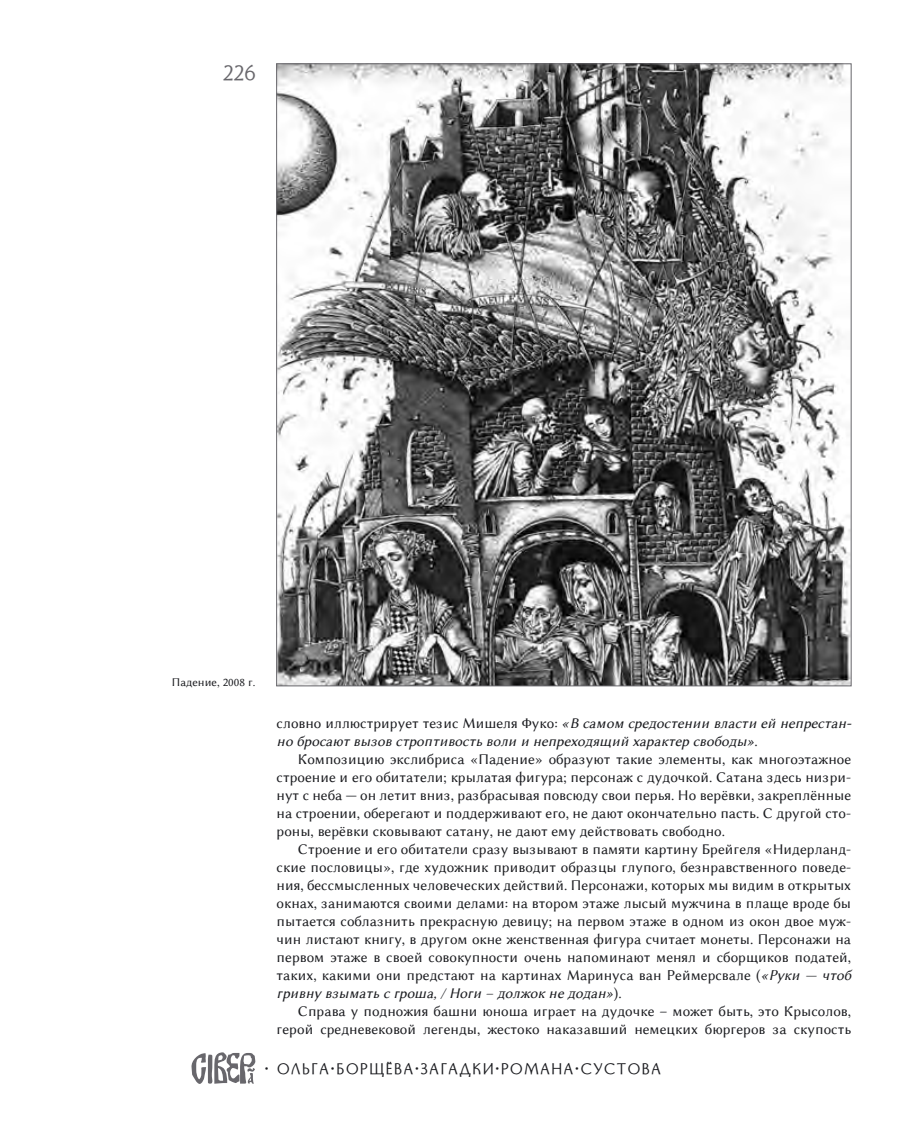
<style>
.page{position:relative;width:915px;height:1127px;background:#fff}
.page>*{position:absolute;margin:0;border:0;box-sizing:border-box;transform-origin:0 0}
.t1{font:21px "Statut";color:#68676c}
.TEXT{font:15px/18px "Lin Biolinum";color:#1b1c20;text-align:justify}
.TEXT-2{font:15px/18px "Lin Biolinum I";color:#1b1c20}
.t2{font:15px "Statut";letter-spacing:.15em;color:#1b1c20}
._03_Pictures_podp{font:12px "Lin Biolinum";color:#1b1c20}
.s1{font-family:"Lin Biolinum"}
.s2{font-family:"Lin Biolinum I"}
</style>
<div class="page">
<svg style="left:191px;top:1052px;width:64px;height:32px"></svg>
<img style="left:278px;top:65px;width:571px;height:619px">
<h1 class="t1" style="left:223px;top:60px;width:33px">226</h1>
<p class="_03_Pictures_podp" style="left:172px;top:675px;width:85px">Падение, 2008 г.</p>
<p class="TEXT-2" style="left:276px;top:714px;width:576px"><span class="s1">словно иллюстрирует тезис Мишеля Фуко:</span> «В самом средостении власти ей непрестан&shy;но бросают вызов строптивость воли и непреходящий характер свободы»<span class="s1">.</span></p>
<p class="TEXT" style="left:276px;top:750px;width:576px;text-indent:21px">Композицию экcлибриса «Падение» образуют такие элементы, как многоэтажное строение и его обитатели; крылатая фигура; персонаж с дудочкой. Сатана здесь низри&shy;нут с неба — он летит вниз, разбрасывая повсюду свои перья. Но верёвки, закреплённые на строении, оберегают и поддерживают его, не дают окончательно пасть. С другой сто&shy;роны, верёвки сковывают сатану, не дают ему действовать свободно.</p>
<p class="TEXT" style="left:276px;top:840px;width:576px;text-indent:21px">Строение и его обитатели сразу вызывают в памяти картину Брейгеля «Нидерланд&shy;ские пословицы», где художник приводит образцы глупого, безнравственного поведе&shy;ния, бессмысленных человеческих действий. Персонажи, которых мы видим в открытых окнах, занимаются своими делами: на втором этаже лысый мужчина в плаще вроде бы пытается соблазнить прекрасную девицу; на первом этаже в одном из окон двое муж&shy;чин листают книгу, в другом окне женственная фигура считает монеты. Персонажи на первом этаже в своей совокупности очень напоминают менял и сборщиков податей, таких, какими они предстают на картинах Маринуса ван Реймерсвале (<span class="s2">«Руки — чтоб гривну взымать с гроша, / Ноги – должок не додан»</span>).</p>
<p class="TEXT" style="left:276px;top:1002px;width:576px;text-align:right">Справа у подножия башни юноша играет на дудочке – может быть, это Крысолов, герой средневековой легенды, жестоко наказавший немецких бюргеров за скупость</p>
<p class="t2" style="left:264px;top:1060px;width:397px">• ОЛЬГА•БОРЩЁВА•ЗАГАДКИ•РОМАНА•СУСТОВА</p>
</div>
